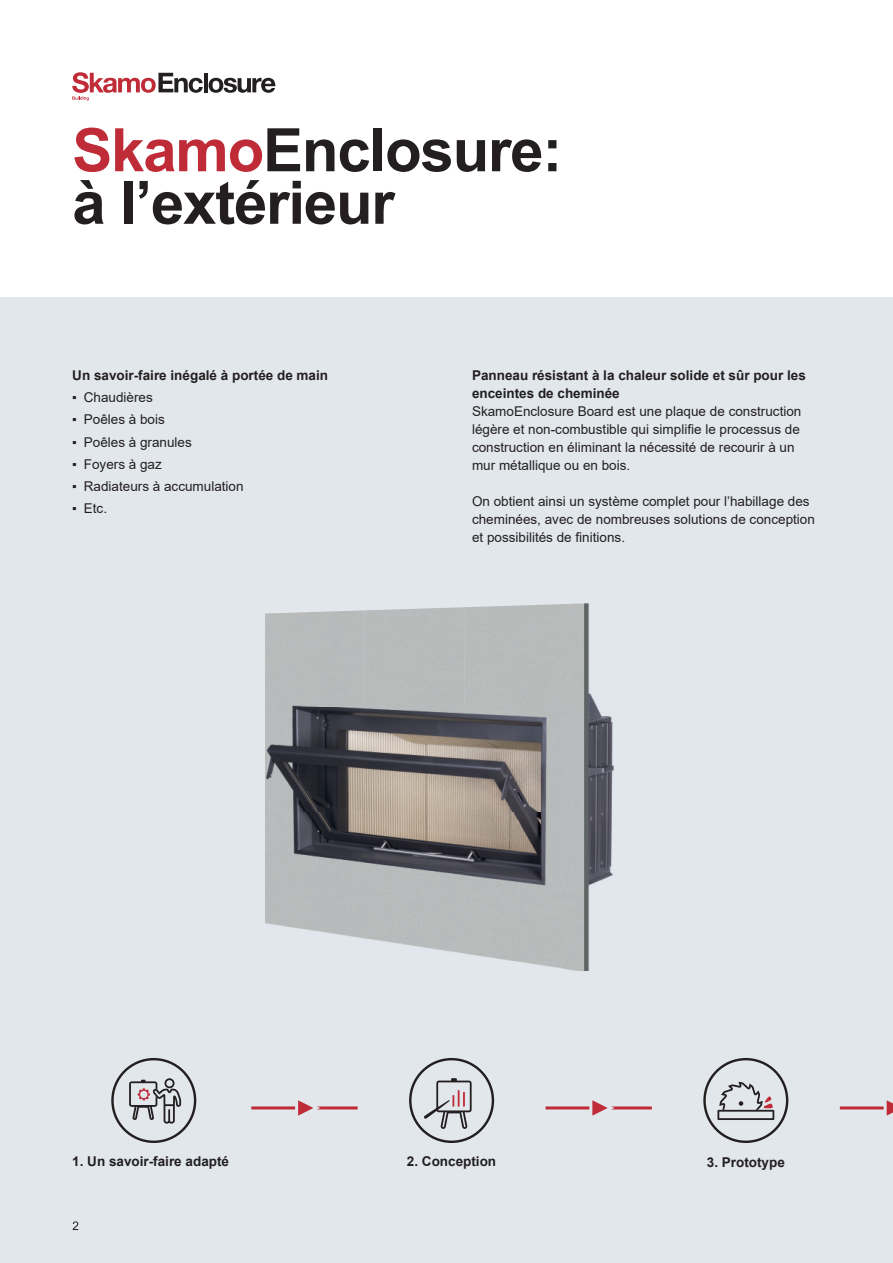
<style>
.page{position:relative;width:893px;height:1263px;background:#fff}
.page>*{position:absolute;margin:0;border:0;box-sizing:border-box;transform-origin:0 0}
.t1{font:700 60px/52.5px "Arial";letter-spacing:-.02em;color:#231f20}
.t2{font:13.5px/18px "Arial";color:#231f20}
.t3{font:700 13.5px/18px "Arial";color:#231f20}
.s1{color:#bf2b37}
</style>
<div class="page">
<div style="left:0;top:298px;width:893px;height:965px;background:#e2e7ec"></div>
<svg style="left:111px;top:1058px;width:85px;height:85px"></svg>
<svg style="left:703px;top:1058px;width:85px;height:85px"></svg>
<svg style="left:409px;top:1058px;width:85px;height:85px"></svg>
<hr style="left:251px;top:1106px;width:107px;height:3px;background:#bf2b37">
<svg style="left:294px;top:1100px;width:27px;height:16px"></svg>
<hr style="left:546px;top:1106px;width:106px;height:3px;background:#bf2b37">
<svg style="left:588px;top:1100px;width:27px;height:16px"></svg>
<hr style="left:840px;top:1106px;width:53px;height:3px;background:#bf2b37">
<svg style="left:882px;top:1100px;width:11px;height:16px"></svg>
<img style="left:265px;top:610px;width:99px;height:308px">
<img style="left:364px;top:607px;width:100px;height:311px">
<img style="left:464px;top:604px;width:100px;height:314px">
<img style="left:564px;top:603px;width:50px;height:368px">
<hr style="left:204px;top:73px;width:3px;height:19px;background:#231f20">
<svg style="left:209px;top:78px;width:66px;height:15px"></svg>
<svg style="left:72px;top:72px;width:131px;height:28px"></svg>
<svg style="left:73px;top:1221px;width:5px;height:9px"></svg>
<h1 class="t1" style="left:72px;top:125px;width:492px"><span class="s1">Skamo</span>Enclosure: à l’extérieur</h1>
<p class="t3" style="left:72px;top:366px;width:257px">Un savoir-faire inégalé à portée de main</p>
<p class="t2" style="left:72px;top:388px;width:82px">▪ Chaudières</p>
<p class="t2" style="left:72px;top:410px;width:94px">▪ Poêles à bois</p>
<p class="t2" style="left:72px;top:433px;width:121px">▪ Poêles à granules</p>
<p class="t2" style="left:72px;top:455px;width:91px">▪ Foyers à gaz</p>
<p class="t2" style="left:72px;top:477px;width:173px">▪ Radiateurs à accumulation</p>
<p class="t2" style="left:72px;top:499px;width:36px">▪ Etc.</p>
<p class="t3" style="left:472px;top:366px;width:335px">Panneau résistant à la chaleur solide et sûr pour les enceintes de cheminée</p>
<p class="t2" style="left:472px;top:402px;width:331px">SkamoEnclosure Board est une plaque de construction légère et non-combustible qui simplifie le processus de construction en éliminant la nécessité de recourir à un mur métallique ou en bois.</p>
<p class="t2" style="left:472px;top:492px;width:344px">On obtient ainsi un système complet pour l’habillage des cheminées, avec de nombreuses solutions de conception et possibilités de finitions.</p>
<p class="t3" style="left:72px;top:1153px;width:158px">1. Un savoir-faire adapté</p>
<p class="t3" style="left:407px;top:1153px;width:91px">2. Conception</p>
<p class="t3" style="left:707px;top:1153px;width:80px">3. Prototype</p>
</div>
